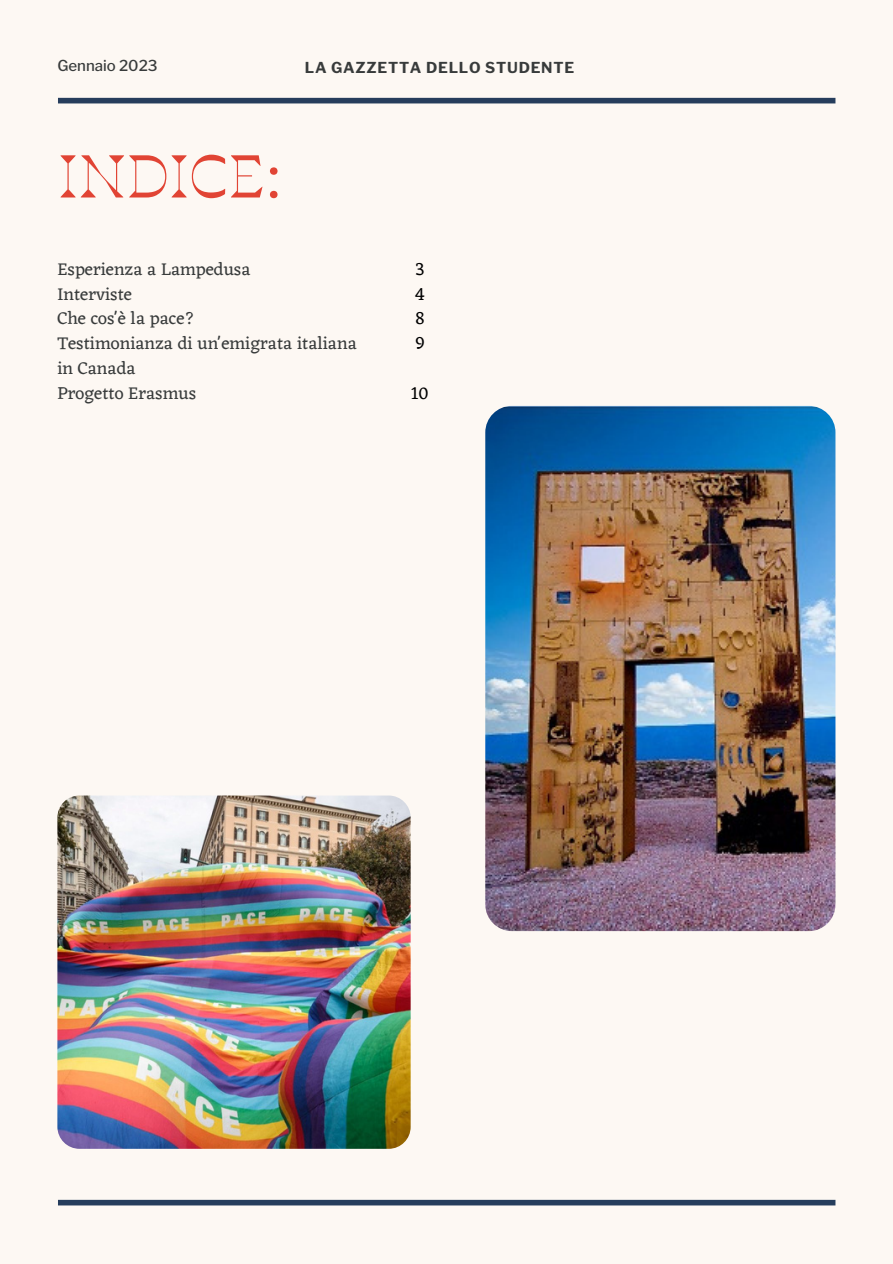
<style>
.page{position:relative;width:893px;height:1264px;background:#fff}
.page>*{position:absolute;margin:0;border:0;box-sizing:border-box;transform-origin:0 0}
.t1{font:60px "Blackest";color:#e14434}
.t2{font:18px/24.8px "Eczar";color:#383b3b}
.t3{font:18px "Eczar";color:#000}
.t4{font:700 15px "Libre Franklin";letter-spacing:.05em;color:#383b3b}
.t5{font:500 15px "Libre Franklin";color:#383b3b}
</style>
<div class="page">
<div style="left:0;top:0;width:892px;height:1263px;background:#fdf8f3"></div>
<img style="left:485px;top:406px;width:350px;height:525px;border-radius:27px">
<img style="left:57px;top:795px;width:353px;height:353px;border-radius:22px">
<div style="left:58px;top:98px;width:777px;height:5px;background:#263d5c"></div>
<div style="left:58px;top:1199px;width:777px;height:6px;background:#263d5c"></div>
<p class="t5" style="left:57px;top:57px;width:102px">Gennaio 2023</p>
<p class="t4" style="left:305px;top:58px;width:271px">LA GAZZETTA DELLO STUDENTE</p>
<p class="t1" style="left:58px;top:148px;width:225px">INDICE:</p>
<p class="t2" style="left:57px;top:256px;width:195px">Esperienza a Lampedusa</p>
<p class="t2" style="left:57px;top:281px;width:76px">Interviste</p>
<p class="t2" style="left:57px;top:306px;width:139px">Che cos'è la pace?</p>
<p class="t2" style="left:57px;top:330px;width:301px">Testimonianza di un'emigrata italiana in Canada</p>
<p class="t2" style="left:57px;top:380px;width:140px">Progetto Erasmus</p>
<p class="t3" style="left:415px;top:258px;width:11px">3</p>
<p class="t3" style="left:415px;top:283px;width:12px">4</p>
<p class="t3" style="left:415px;top:307px;width:11px">8</p>
<p class="t3" style="left:415px;top:332px;width:11px">9</p>
<p class="t3" style="left:411px;top:382px;width:19px">10</p>
</div>
